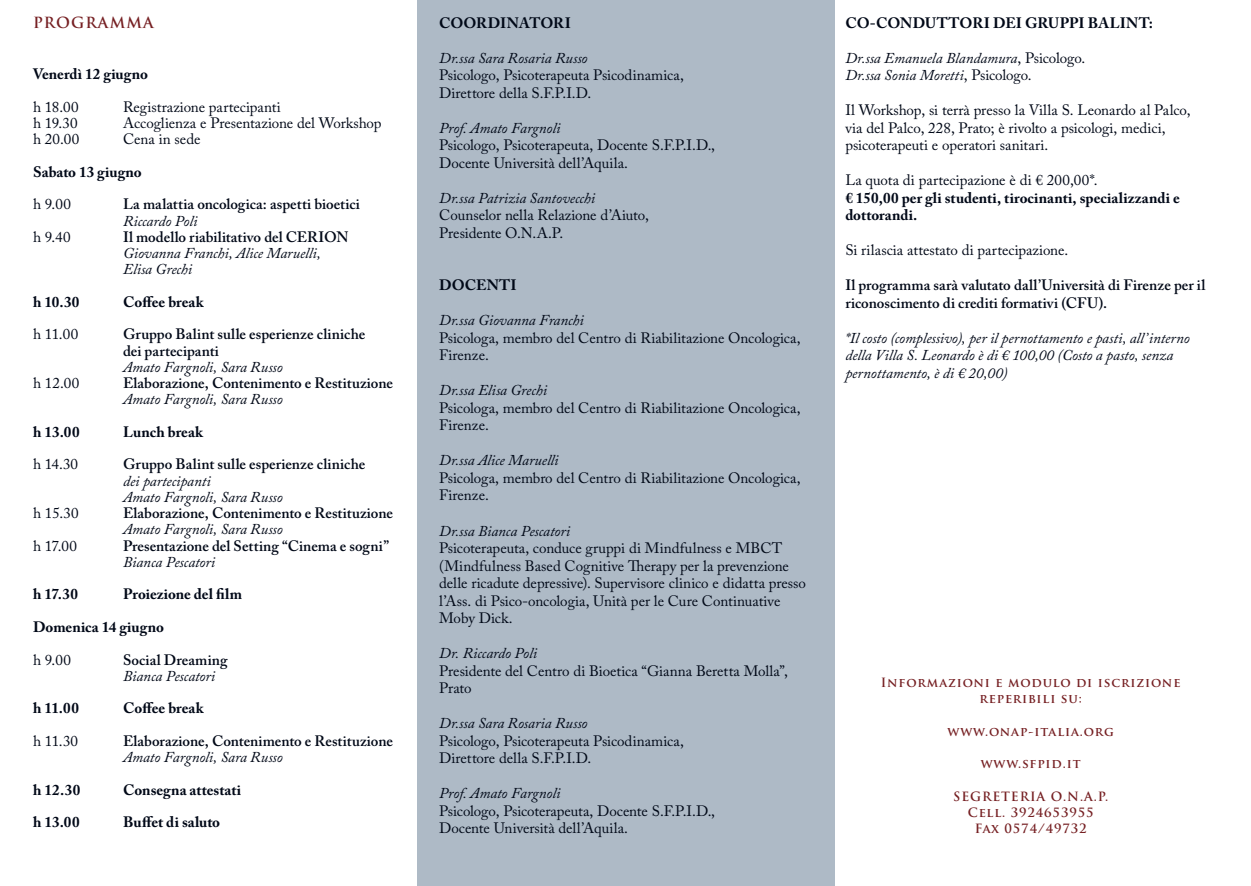
<style>
.page{position:relative;width:1251px;height:886px;background:#fff}
.page>*{position:absolute;margin:0;border:0;box-sizing:border-box;transform-origin:0 0}
.Testo_ricorrente{font:15px/17.5px "Adobe Caslon Pro";letter-spacing:-.005em;color:#000817}
.Testo_ricorrente-2{font:italic 15px/17.5px "Adobe Caslon Pro";letter-spacing:-.005em;color:#000817}
.Testo_ricorrente-3{font:600 15px/17.5px "Adobe Caslon Pro";color:#000817}
.Testo_ricorrente-4{font:700 15px/17.5px "Adobe Caslon Pro";color:#000817}
.Nome_società_1{font:700 15px "Trajan Pro";letter-spacing:.07em;color:#762023}
.Nome_società_1-2{font:700 12.5px "Trajan Pro";letter-spacing:.07em;color:#762023}
.s1{font-style:normal}
</style>
<div class="page">
<div style="left:417px;top:0;width:417px;height:886px;background:#aebac6"></div>
<p class="Nome_società_1" style="left:33px;top:13px;width:122px">PROGRAMMA</p>
<p class="Testo_ricorrente-4" style="left:33px;top:65px;width:117px">Venerdì 12 giugno</p>
<p class="Testo_ricorrente" style="left:33px;top:98px;width:47px">h 18.00</p>
<p class="Testo_ricorrente" style="left:123px;top:98px;width:159px">Registrazione partecipanti</p>
<p class="Testo_ricorrente" style="left:33px;top:114px;width:46px">h 19.30</p>
<p class="Testo_ricorrente" style="left:123px;top:114px;width:260px">Accoglienza e Presentazione del Workshop</p>
<p class="Testo_ricorrente" style="left:33px;top:130px;width:48px">h 20.00</p>
<p class="Testo_ricorrente" style="left:123px;top:130px;width:79px">Cena in sede</p>
<p class="Testo_ricorrente-4" style="left:33px;top:163px;width:110px">Sabato 13 giugno</p>
<p class="Testo_ricorrente" style="left:33px;top:195px;width:39px">h 9.00</p>
<p class="Testo_ricorrente-3" style="left:123px;top:195px;width:238px">La malattia oncologica: aspetti bioetici</p>
<p class="Testo_ricorrente-2" style="left:123px;top:212px;width:76px">Riccardo Poli</p>
<p class="Testo_ricorrente" style="left:33px;top:228px;width:39px">h 9.40</p>
<p class="Testo_ricorrente-3" style="left:123px;top:228px;width:227px">Il modello riabilitativo del CERION</p>
<p class="Testo_ricorrente-2" style="left:123px;top:244px;width:199px">Giovanna Franchi, Alice Maruelli,</p>
<p class="Testo_ricorrente-2" style="left:123px;top:260px;width:71px">Elisa Grechi</p>
<p class="Testo_ricorrente-4" style="left:33px;top:293px;width:48px">h 10.30</p>
<p class="Testo_ricorrente-4" style="left:123px;top:293px;width:82px">Coffee break</p>
<p class="Testo_ricorrente" style="left:33px;top:325px;width:47px">h 11.00</p>
<p class="Testo_ricorrente-3" style="left:123px;top:325px;width:244px">Gruppo Balint sulle esperienze cliniche</p>
<p class="Testo_ricorrente-3" style="left:123px;top:342px;width:97px">dei partecipanti</p>
<p class="Testo_ricorrente-2" style="left:123px;top:358px;width:161px">Amato Fargnoli, Sara Russo</p>
<p class="Testo_ricorrente" style="left:33px;top:374px;width:48px">h 12.00</p>
<p class="Testo_ricorrente-3" style="left:123px;top:374px;width:271px">Elaborazione, Contenimento e Restituzione</p>
<p class="Testo_ricorrente-2" style="left:123px;top:390px;width:161px">Amato Fargnoli, Sara Russo</p>
<p class="Testo_ricorrente-4" style="left:33px;top:423px;width:48px">h 13.00</p>
<p class="Testo_ricorrente-4" style="left:123px;top:423px;width:82px">Lunch break</p>
<p class="Testo_ricorrente" style="left:33px;top:455px;width:47px">h 14.30</p>
<p class="Testo_ricorrente-3" style="left:123px;top:455px;width:244px">Gruppo Balint sulle esperienze cliniche</p>
<p class="Testo_ricorrente-2" style="left:123px;top:472px;width:89px">dei partecipanti</p>
<p class="Testo_ricorrente-2" style="left:123px;top:488px;width:161px">Amato Fargnoli, Sara Russo</p>
<p class="Testo_ricorrente" style="left:33px;top:504px;width:47px">h 15.30</p>
<p class="Testo_ricorrente-3" style="left:123px;top:504px;width:271px">Elaborazione, Contenimento e Restituzione</p>
<p class="Testo_ricorrente-2" style="left:123px;top:520px;width:161px">Amato Fargnoli, Sara Russo</p>
<p class="Testo_ricorrente" style="left:33px;top:537px;width:45px">h 17.00</p>
<p class="Testo_ricorrente-3" style="left:123px;top:537px;width:268px">Presentazione del Setting “Cinema e sogni”</p>
<p class="Testo_ricorrente-2" style="left:123px;top:553px;width:94px">Bianca Pescatori</p>
<p class="Testo_ricorrente-4" style="left:33px;top:585px;width:46px">h 17.30</p>
<p class="Testo_ricorrente-4" style="left:123px;top:585px;width:120px">Proiezione del film</p>
<p class="Testo_ricorrente-4" style="left:33px;top:618px;width:132px">Domenica 14 giugno</p>
<p class="Testo_ricorrente" style="left:33px;top:650px;width:39px">h 9.00</p>
<p class="Testo_ricorrente-3" style="left:123px;top:650px;width:106px">Social Dreaming</p>
<p class="Testo_ricorrente-2" style="left:123px;top:667px;width:94px">Bianca Pescatori</p>
<p class="Testo_ricorrente-4" style="left:33px;top:699px;width:47px">h 11.00</p>
<p class="Testo_ricorrente-4" style="left:123px;top:699px;width:82px">Coffee break</p>
<p class="Testo_ricorrente" style="left:33px;top:732px;width:47px">h 11.30</p>
<p class="Testo_ricorrente-3" style="left:123px;top:732px;width:271px">Elaborazione, Contenimento e Restituzione</p>
<p class="Testo_ricorrente-2" style="left:123px;top:748px;width:161px">Amato Fargnoli, Sara Russo</p>
<p class="Testo_ricorrente-4" style="left:33px;top:780px;width:49px">h 12.30</p>
<p class="Testo_ricorrente-4" style="left:123px;top:780px;width:120px">Consegna attestati</p>
<p class="Testo_ricorrente-4" style="left:33px;top:813px;width:48px">h 13.00</p>
<p class="Testo_ricorrente-4" style="left:123px;top:813px;width:99px">Buffet di saluto</p>
<p class="Testo_ricorrente-4" style="left:439px;top:14px;width:133px">COORDINATORI</p>
<p class="Testo_ricorrente-2" style="left:439px;top:49px;width:150px">Dr.ssa Sara Rosaria Russo</p>
<p class="Testo_ricorrente" style="left:439px;top:66px;width:246px">Psicologo, Psicoterapeuta Psicodinamica,</p>
<p class="Testo_ricorrente" style="left:439px;top:84px;width:154px">Direttore della S.F.P.I.D.</p>
<p class="Testo_ricorrente-2" style="left:439px;top:119px;width:123px">Prof. Amato Fargnoli</p>
<p class="Testo_ricorrente" style="left:439px;top:136px;width:277px">Psicologo, Psicoterapeuta, Docente S.F.P.I.D.,</p>
<p class="Testo_ricorrente" style="left:439px;top:154px;width:190px">Docente Università dell’Aquila.</p>
<p class="Testo_ricorrente-2" style="left:439px;top:189px;width:157px">Dr.ssa Patrizia Santovecchi</p>
<p class="Testo_ricorrente" style="left:439px;top:206px;width:211px">Counselor nella Relazione d’Aiuto,</p>
<p class="Testo_ricorrente" style="left:439px;top:224px;width:125px">Presidente O.N.A.P.</p>
<p class="Testo_ricorrente-4" style="left:439px;top:276px;width:79px">DOCENTI</p>
<p class="Testo_ricorrente-2" style="left:439px;top:311px;width:146px">Dr.ssa Giovanna Franchi</p>
<p class="Testo_ricorrente" style="left:439px;top:329px;width:363px">Psicologa, membro del Centro di Riabilitazione Oncologica,<br>Firenze.</p>
<p class="Testo_ricorrente-2" style="left:439px;top:381px;width:109px">Dr.ssa Elisa Grechi</p>
<p class="Testo_ricorrente" style="left:439px;top:399px;width:363px">Psicologa, membro del Centro di Riabilitazione Oncologica,<br>Firenze.</p>
<p class="Testo_ricorrente-2" style="left:439px;top:451px;width:121px">Dr.ssa Alice Maruelli</p>
<p class="Testo_ricorrente" style="left:439px;top:469px;width:363px">Psicologa, membro del Centro di Riabilitazione Oncologica,<br>Firenze.</p>
<p class="Testo_ricorrente-2" style="left:439px;top:521px;width:133px">Dr.ssa Bianca Pescatori</p>
<p class="Testo_ricorrente" style="left:439px;top:539px;width:368px">Psicoterapeuta, conduce gruppi di Mindfulness e MBCT (Mindfulness Based Cognitive Therapy per la prevenzione delle ricadute depressive). Supervisore clinico e didatta presso l’Ass. di Psico-oncologia, Unità per le Cure Continuative Moby Dick.</p>
<p class="Testo_ricorrente-2" style="left:439px;top:644px;width:99px">Dr. Riccardo Poli</p>
<p class="Testo_ricorrente" style="left:439px;top:661px;width:350px">Presidente del Centro di Bioetica “Gianna Beretta Molla”,<br>Prato</p>
<p class="Testo_ricorrente-2" style="left:439px;top:714px;width:150px">Dr.ssa Sara Rosaria Russo</p>
<p class="Testo_ricorrente" style="left:439px;top:731px;width:246px">Psicologo, Psicoterapeuta Psicodinamica,</p>
<p class="Testo_ricorrente" style="left:439px;top:749px;width:154px">Direttore della S.F.P.I.D.</p>
<p class="Testo_ricorrente-2" style="left:439px;top:784px;width:123px">Prof. Amato Fargnoli</p>
<p class="Testo_ricorrente" style="left:439px;top:801px;width:277px">Psicologo, Psicoterapeuta, Docente S.F.P.I.D.,</p>
<p class="Testo_ricorrente" style="left:439px;top:819px;width:190px">Docente Università dell’Aquila.</p>
<p class="Testo_ricorrente-4" style="left:845px;top:14px;width:309px">CO-CONDUTTORI DEI GRUPPI BALINT:</p>
<p class="Testo_ricorrente-2" style="left:845px;top:49px;width:241px">Dr.ssa Emanuela Blandamura<span class="s1">, Psicologo.</span></p>
<p class="Testo_ricorrente-2" style="left:845px;top:66px;width:188px">Dr.ssa Sonia Moretti<span class="s1">, Psicologo.</span></p>
<p class="Testo_ricorrente" style="left:845px;top:101px;width:347px">Il Workshop, si terrà presso la Villa S. Leonardo al Palco, via del Palco, 228, Prato; è rivolto a psicologi, medici, psicoterapeuti e operatori sanitari.</p>
<p class="Testo_ricorrente" style="left:845px;top:171px;width:254px">La quota di partecipazione è di € 200,00*.</p>
<p class="Testo_ricorrente-4" style="left:845px;top:189px;width:336px">€ 150,00 per gli studenti, tirocinanti, specializzandi e dottorandi.</p>
<p class="Testo_ricorrente" style="left:845px;top:241px;width:224px">Si rilascia attestato di partecipazione.</p>
<p class="Testo_ricorrente-3" style="left:845px;top:276px;width:361px">Il programma sarà valutato dall’Università di Firenze per il riconoscimento di crediti formativi (CFU).</p>
<p class="Testo_ricorrente-2" style="left:845px;top:329px;width:346px">*Il costo (complessivo), per il pernottamento e pasti, all’interno della Villa S. Leonardo è di € 100,00 (Costo a pasto, senza pernottamento, è di € 20,00)</p>
<p class="Nome_società_1-2" style="left:881px;top:674px;width:301px">Informazioni e modulo di iscrizione</p>
<p class="Nome_società_1-2" style="left:979px;top:691px;width:104px">reperibili su:</p>
<p class="Nome_società_1-2" style="left:947px;top:723px;width:168px">www.onap-italia.org</p>
<p class="Nome_società_1-2" style="left:981px;top:756px;width:102px">www.sfpid.it</p>
<p class="Nome_società_1-2" style="left:953px;top:788px;width:156px">SEGRETERIA O.N.A.P.</p>
<p class="Nome_società_1-2" style="left:968px;top:804px;width:127px">Cell. 3924653955</p>
<p class="Nome_società_1-2" style="left:975px;top:821px;width:113px">Fax 0574/49732</p>
</div>
